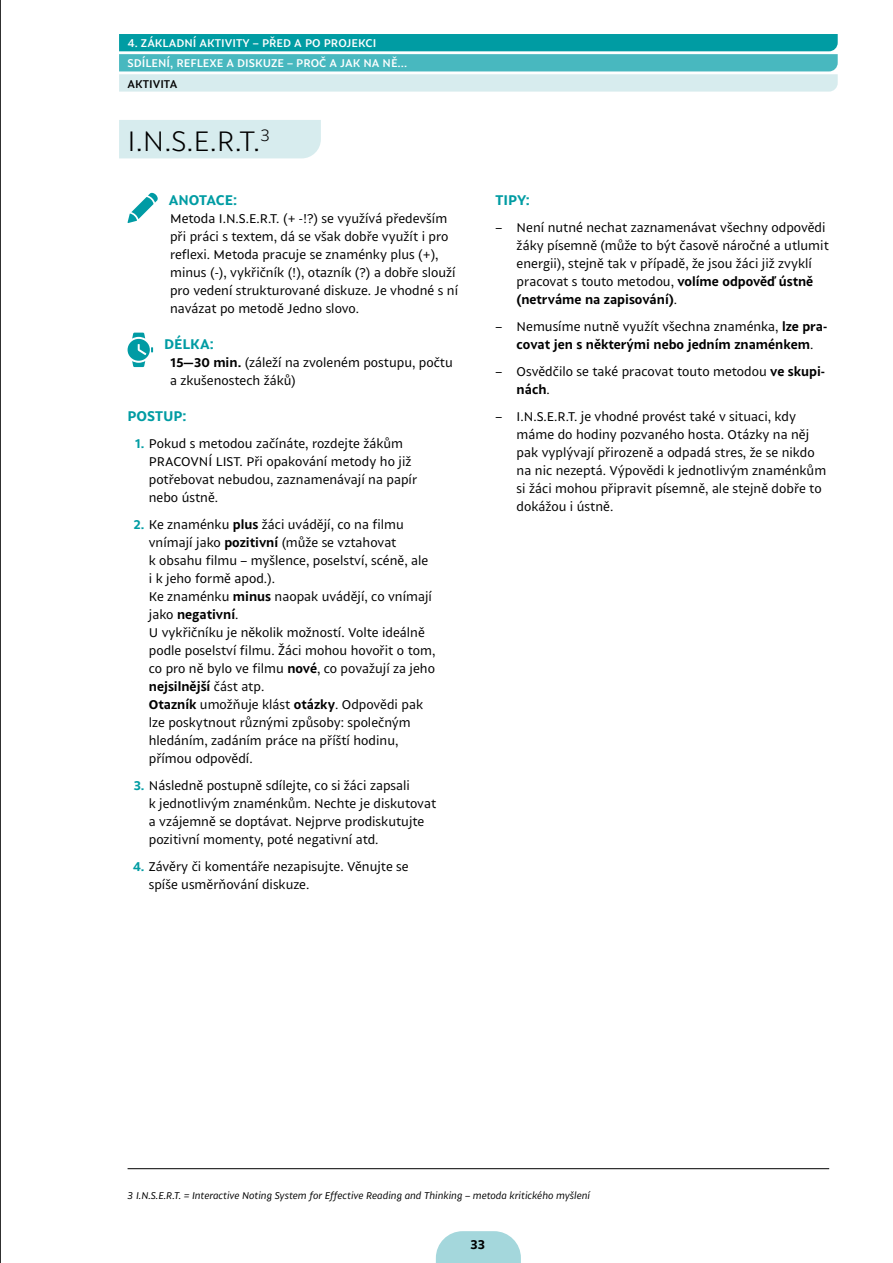
<style>
.page{position:relative;width:893px;height:1263px;background:#fff}
.page>*{position:absolute;margin:0;border:0;box-sizing:border-box;transform-origin:0 0}
.t1{font:300 30px "Sprout";color:#000}
.t2{font:700 15px "Sprout";color:#009ca3}
.t3{font:13.5px/18px "Sprout";color:#000}
.t4{font:700 13.5px/18px "Sprout";color:#000;text-align:center}
.t5{font:500 12px/20.1px "Sprout";color:#fff}
.t6{font:500 12px "Sprout";color:#000}
.t7{font:italic 10.5px "Sprout";color:#000}
.s1{font-weight:700}
.s2{font-weight:700;color:#009ca3}
.s3{font-weight:400}
</style>
<div class="page">
<div style="left:119px;top:120px;width:202px;height:38px;background:#d7ecee"></div>
<hr style="left:128px;top:1168px;width:701px;height:1px;background:#000">
<svg style="left:127px;top:193px;width:31px;height:30px"></svg>
<svg style="left:128px;top:333px;width:25px;height:34px"></svg>
<svg style="left:436px;top:1231px;width:85px;height:32px;background:#aedbe0"></svg>
<hr style="left:0;top:0;width:1px;height:1263px;background:#000">
<svg style="left:119px;top:34px;width:719px;height:58px;background:#70c6cb"></svg>
<p class="t5" style="left:128px;top:33px;width:281px">4. ZÁKLADNÍ AKTIVITY – PŘED A PO PROJEKCI<br>SDÍLENÍ, REFLEXE A DISKUZE – PROČ A JAK NA NĚ…</p>
<p class="t6" style="left:128px;top:76px;width:51px">AKTIVITA</p>
<h1 class="t1" style="left:128px;top:122px;width:144px">I.N.S.E.R.T.<sup>3</sup></h1>
<p class="t2" style="left:169px;top:190px;width:70px">ANOTACE:</p>
<p class="t3" style="left:170px;top:209px;width:289px">Metoda I.N.S.E.R.T. (+ -!?) se využívá především při práci s textem, dá se však dobře využít i pro reflexi. Metoda pracuje se znaménky plus (+), minus (-), vykřičník (!), otazník (?) a dobře slouží pro vedení strukturované diskuze. Je vhodné s ní navázat po metodě Jedno slovo.</p>
<p class="t2" style="left:164px;top:334px;width:51px">DÉLKA:</p>
<p class="t3" style="left:170px;top:353px;width:284px"><span class="s1">15—30 min.</span> (záleží na zvoleném postupu, počtu a zkušenostech žáků)</p>
<p class="t2" style="left:128px;top:406px;width:61px">POSTUP:</p>
<p class="t3" style="left:149px;top:434px;width:270px;text-indent:-14px"><span class="s2">1.</span> Pokud s metodou začínáte, rozdejte žákům PRACOVNÍ LIST. Při opakování metody ho již potřebovat nebudou, zaznamenávají na papír nebo ústně.</p>
<p class="t3" style="left:149px;top:515px;width:288px;text-indent:-15px"><span class="s2">2.</span> Ke znaménku <span class="s1">plus</span> žáci uvádějí, co na filmu vnímají jako <span class="s1">pozitivní</span> (může se vztahovat<br>k obsahu filmu – myšlence, poselství, scéně, ale<br>i k jeho formě apod.).<br>Ke znaménku <span class="s1">minus</span> naopak uvádějí, co vnímají jako <span class="s1">negativní</span>.<br>U vykřičníku je několik možností. Volte ideálně podle poselství filmu. Žáci mohou hovořit o tom, co pro ně bylo ve filmu <span class="s1">nové</span>, co považují za jeho <span class="s1">nejsilnější</span> část atp.<br><span class="s1">Otazník</span> umožňuje klást <span class="s1">otázky</span>. Odpovědi pak lze poskytnout různými způsoby: společným hledáním, zadáním práce na příští hodinu, přímou odpovědí.</p>
<p class="t3" style="left:149px;top:776px;width:289px;text-indent:-15px"><span class="s2">3.</span> Následně postupně sdílejte, co si žáci zapsali<br>k jednotlivým znaménkům. Nechte je diskutovat a vzájemně se doptávat. Nejprve prodiskutujte pozitivní momenty, poté negativní atd.</p>
<p class="t3" style="left:149px;top:857px;width:261px;text-indent:-16px"><span class="s2">4.</span> Závěry či komentáře nezapisujte. Věnujte se spíše usměrňování diskuze.</p>
<p class="t2" style="left:495px;top:190px;width:36px">TIPY:</p>
<p class="t3" style="left:517px;top:218px;width:314px;text-indent:-21px">– Není nutné nechat zaznamenávat všechny odpovědi žáky písemně (může to být časově náročné a utlumit energii), stejně tak v případě, že jsou žáci již zvyklí pracovat s touto metodou, <span class="s1">volíme odpověď ústně (netrváme na zapisování)</span>.</p>
<p class="t4" style="left:495px;top:317px;width:333px"><span class="s3">– Nemusíme nutně využít všechna znaménka,</span> lze pra&shy;covat jen s některými nebo jedním znaménkem<span class="s3">.</span></p>
<p class="t3" style="left:517px;top:362px;width:310px;text-indent:-21px">– Osvědčilo se také pracovat touto metodou <span class="s1">ve skupi&shy;nách</span>.</p>
<p class="t3" style="left:517px;top:407px;width:311px;text-indent:-21px">– I.N.S.E.R.T. je vhodné provést také v situaci, kdy máme do hodiny pozvaného hosta. Otázky na něj pak vyplývají přirozeně a odpadá stres, že se nikdo na nic nezeptá. Výpovědi k jednotlivým znaménkům si žáci mohou připravit písemně, ale stejně dobře to dokážou i ústně.</p>
<p class="t7" style="left:128px;top:1189px;width:464px">3 I.N.S.E.R.T. = Interactive Noting System for Effective Reading and Thinking – metoda kritického myšlení</p>
<p class="t4" style="left:470px;top:1235px;width:17px">33</p>
</div>
